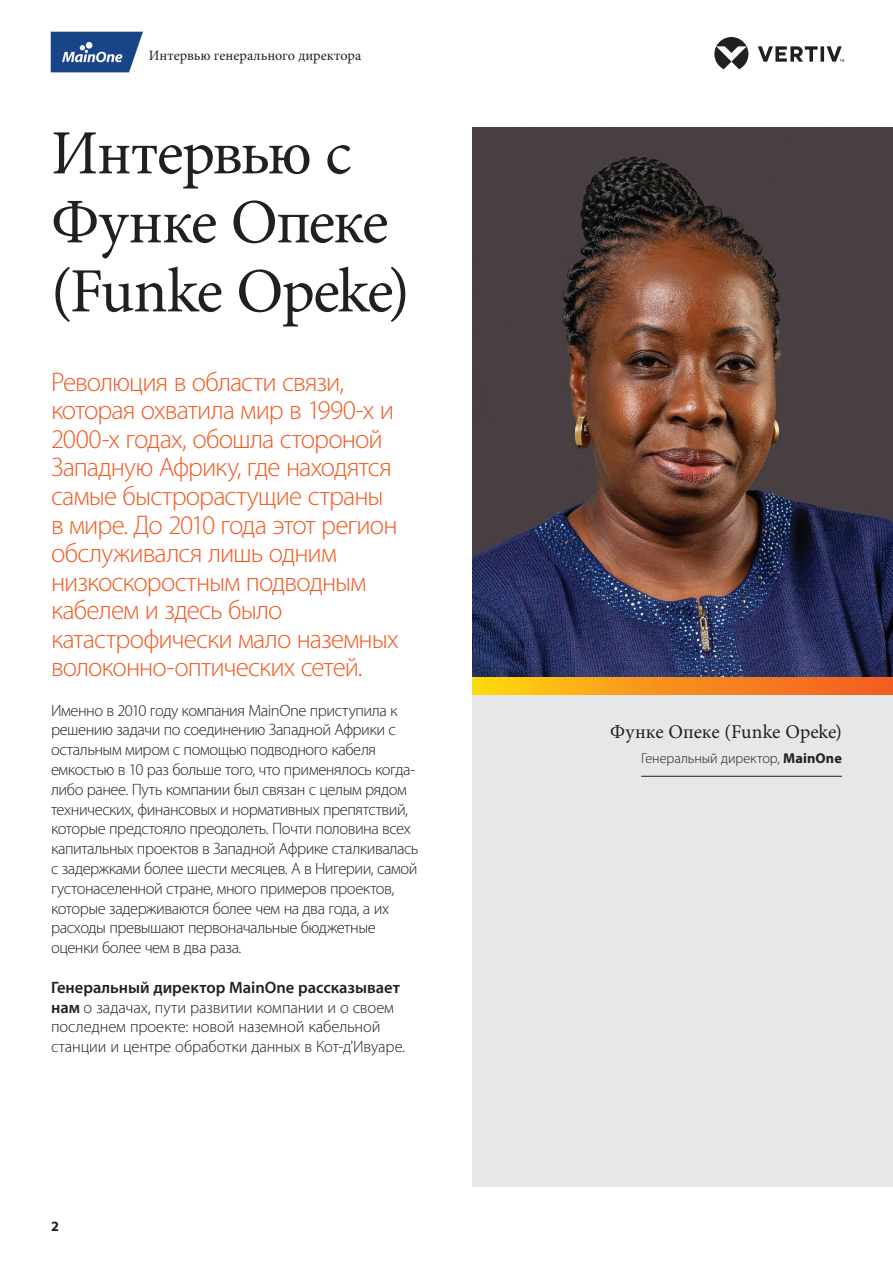
<style>
.page{position:relative;width:893px;height:1263px;background:#fff}
.page>*{position:absolute;margin:0;border:0;box-sizing:border-box;transform-origin:0 0}
.t1{font:63px/69px "Minion Pro";letter-spacing:-.03em;color:#231f20}
.t2{font:300 27px/28.5px "Myriad Pro";letter-spacing:-.035em;color:#f15b24}
.t3{font:19.5px "Minion Pro";letter-spacing:-.005em;color:#231f20}
.t4{font:300 16.5px/19.8px "Myriad Pro";letter-spacing:-.025em;color:#231f20}
.t5{font:300 16.5px/19.8px "Myriad Pro";letter-spacing:-.005em;color:#231f20}
.t6{font:14.25px "Minion Pro";color:#231f20}
.t7{font:300 14.25px "Myriad Pro";letter-spacing:-.005em;color:#231f20}
.t8{font:700 14.25px "Myriad Pro";color:#231f20}
.s1{font-weight:600}
.s2{font-weight:700}
</style>
<div class="page">
<div style="left:472px;top:128px;width:421px;height:1058px;background:#e6e7e9"></div>
<svg style="left:714px;top:37px;width:130px;height:32px"></svg>
<img style="left:50px;top:31px;width:93px;height:42px">
<img style="left:472px;top:128px;width:421px;height:549px">
<div style="left:472px;top:677px;width:421px;height:17px;background:linear-gradient(to right,#fdd112,#f15526)"></div>
<hr style="left:641px;top:776px;width:201px;height:1px;background:#231f20">
<p class="t6" style="left:149px;top:46px;width:214px">Интервью генерального директора</p>
<h1 class="t1" style="left:51px;top:119px;width:360px">Интервью с<br>Функе Опеке (Funke Opeke)</h1>
<p class="t2" style="left:51px;top:368px;width:349px">Революция в области связи, которая охватила мир в 1990-х и<br>2000-х годах, обошла стороной<br>Западную Африку, где находятся самые быстрорастущие страны в мире. До 2010 года этот регион обслуживался лишь одним низкоскоростным подводным кабелем и здесь было катастрофически мало наземных волоконно-оптических сетей.</p>
<p class="t4" style="left:51px;top:700px;width:369px">Именно в 2010 году компания MainOne приступила к решению задачи по соединению Западной Африки с остальным миром с помощью подводного кабеля емкостью в 10 раз больше того, что применялось когда&shy;либо ранее. Путь компании был связан с целым рядом технических, финансовых и нормативных препятствий, которые предстояло преодолеть. Почти половина всех капитальных проектов в Западной Африке сталкивалась с задержками более шести месяцев. А в Нигерии, самой густонаселенной стране, много примеров проектов, которые задерживаются более чем на два года, а их расходы превышают первоначальные бюджетные оценки более чем в два раза.</p>
<p class="t5" style="left:51px;top:978px;width:356px"><span class="s1">Генеральный директор MainOne рассказывает нам</span> о задачах, пути развитии компании и о своем последнем проекте: новой наземной кабельной станции и центре обработки данных в Кот-д'Ивуаре.</p>
<p class="t8" style="left:51px;top:1217px;width:9px">2</p>
<p class="t3" style="left:610px;top:719px;width:233px">Функе Опеке (Funke Opeke)</p>
<p class="t7" style="left:641px;top:750px;width:202px">Генеральный директор, <span class="s2">MainOne</span></p>
</div>
